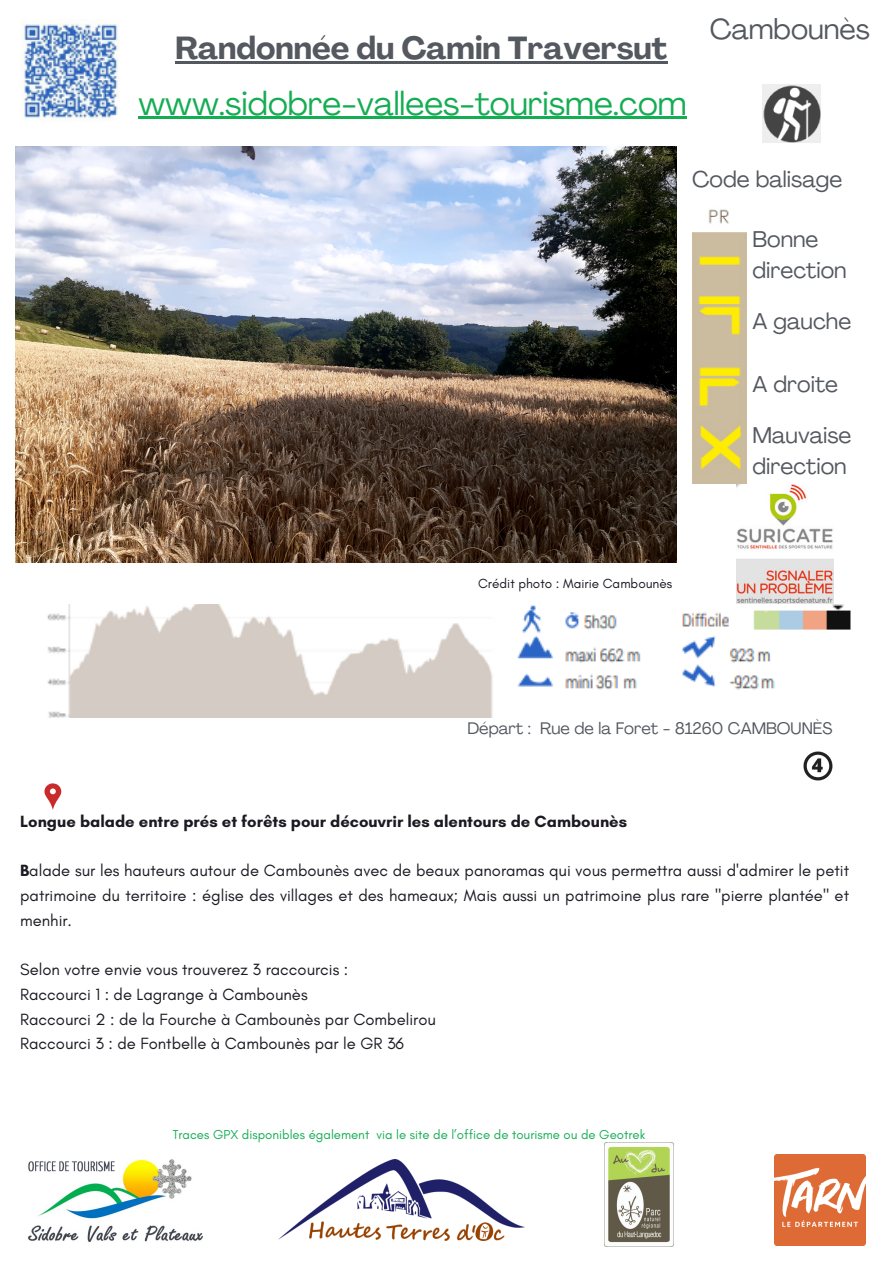
<style>
.page{position:relative;width:893px;height:1264px;background:#fff}
.page>*{position:absolute;margin:0;border:0;box-sizing:border-box;transform-origin:0 0}
.t1{font:33px "Agrandir";color:#14ad53}
.t2{font:700 31.5px "Agrandir";color:#54585f}
.t3{font:28.5px "Agrandir";color:#54585f}
.t4{font:22.5px "Agrandir";color:#54585f}
.t5{font:16.5px/24.8px "Glacial Indifference";color:#1c1922;text-align:justify}
.t6{font:700 16.5px "Glacial Indifference";color:#1c1922}
.t7{font:16.5px "Agrandir";color:#54585f}
.t8{font:13.5px "Glacial Indifference";color:#1c1922}
.t9{font:13.2px "Glacial Indifference";color:#14ad53}
.s1{font-weight:700}
</style>
<div class="page">
<img style="left:28px;top:1159px;width:175px;height:84px">
<img style="left:692px;top:209px;width:54px;height:274px">
<img style="left:736px;top:484px;width:97px;height:120px">
<img style="left:803px;top:751px;width:29px;height:29px">
<svg style="left:44px;top:783px;width:17px;height:27px"></svg>
<img style="left:774px;top:1154px;width:91px;height:91px">
<img style="left:604px;top:1142px;width:69px;height:104px">
<img style="left:279px;top:1159px;width:245px;height:81px">
<img style="left:762px;top:84px;width:58px;height:58px">
<img style="left:47px;top:604px;width:804px;height:113px">
<img style="left:16px;top:147px;width:660px;height:416px">
<img style="left:20px;top:19px;width:99px;height:102px">
<hr style="left:138px;top:117px;width:548px;height:2px;background:#14ad53">
<hr style="left:175px;top:61px;width:492px;height:2px;background:#54585f">
<p class="t2" style="left:175px;top:35px;width:494px">Randonnée du Camin Traversut</p>
<p class="t1" style="left:138px;top:90px;width:549px">www.sidobre-vallees-tourisme.com</p>
<p class="t3" style="left:709px;top:17px;width:162px">Cambounès</p>
<p class="t4" style="left:692px;top:170px;width:151px">Code balisage</p>
<p class="t4" style="left:752px;top:230px;width:67px">Bonne</p>
<p class="t4" style="left:752px;top:261px;width:96px">direction</p>
<p class="t4" style="left:752px;top:312px;width:100px">A gauche</p>
<p class="t8" style="left:478px;top:575px;width:196px">Crédit photo : Mairie Cambounès</p>
<p class="t4" style="left:752px;top:375px;width:87px">A droite</p>
<p class="t4" style="left:752px;top:426px;width:101px">Mauvaise</p>
<p class="t4" style="left:752px;top:457px;width:96px">direction</p>
<p class="t7" style="left:467px;top:721px;width:366px">Départ : Rue de la Foret - 81260 CAMBOUNÈS</p>
<p class="t6" style="left:20px;top:811px;width:608px">Longue balade entre prés et forêts pour découvrir les alentours de Cambounès</p>
<p class="t5" style="left:20px;top:857px;width:830px"><span class="s1">B</span>alade sur les hauteurs autour de Cambounès avec de beaux panoramas qui vous permettra aussi d'admirer le petit patrimoine du territoire : église des villages et des hameaux; Mais aussi un patrimoine plus rare "pierre plantée" et menhir.</p>
<p class="t5" style="left:20px;top:956px;width:329px">Selon votre envie vous trouverez 3 raccourcis :</p>
<p class="t5" style="left:20px;top:981px;width:289px">Raccourci 1 : de Lagrange à Cambounès</p>
<p class="t5" style="left:20px;top:1006px;width:417px">Raccourci 2 : de la Fourche à Cambounès par Combelirou</p>
<p class="t5" style="left:20px;top:1031px;width:385px">Raccourci 3 : de Fontbelle à Cambounès par le GR 36</p>
<p class="t9" style="left:173px;top:1126px;width:474px">Traces GPX disponibles également via le site de l’office de tourisme ou de Geotrek</p>
</div>
